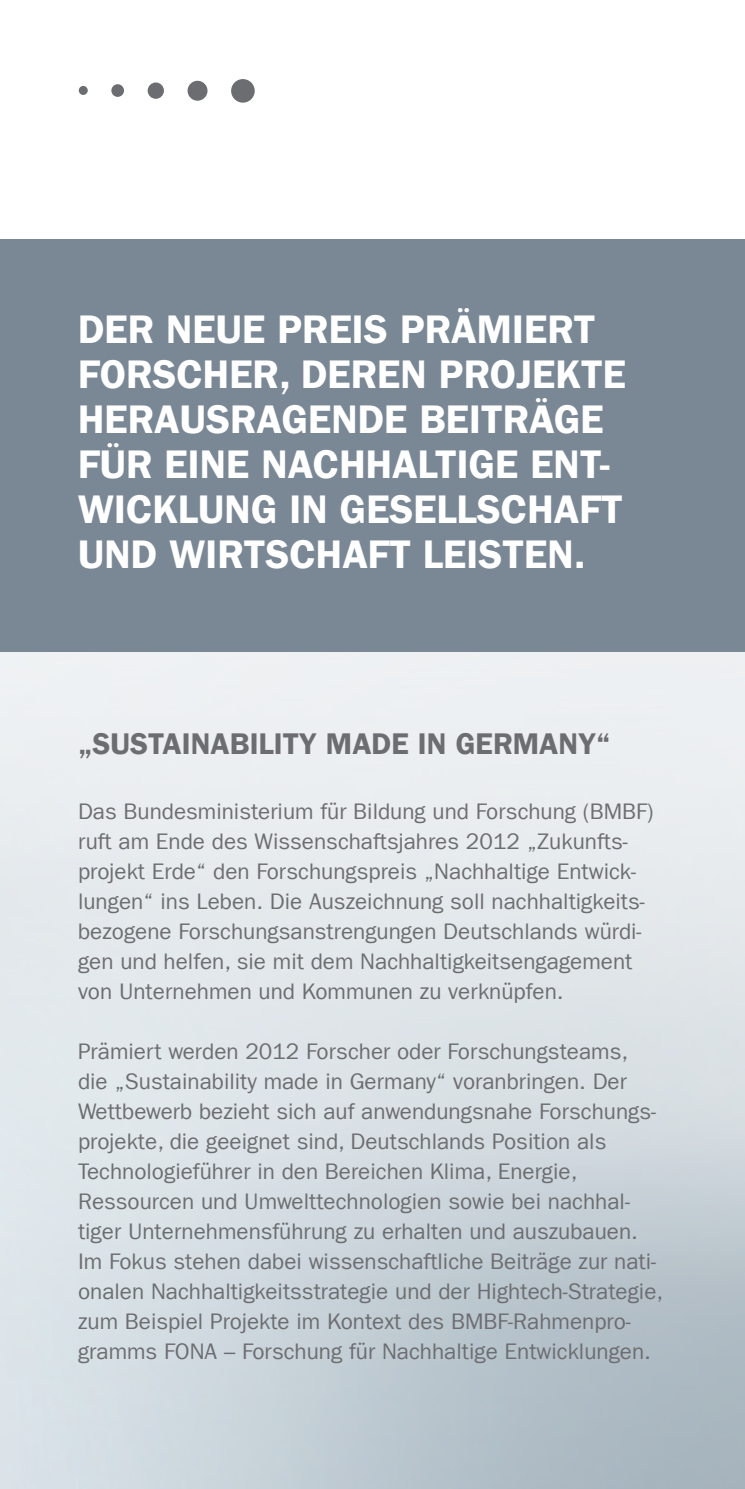
<style>
.page{position:relative;width:745px;height:1489px;background:#fff}
.page>*{position:absolute;margin:0;border:0;box-sizing:border-box;transform-origin:0 0}
.t1{font:40px/45px "Franklin Gothic LT Com Dm";color:#fff}
.t2{font:30px "Franklin Gothic LT Com Dm";color:#6c6d70}
.t3{font:22.5px/30px "Franklin Gothic LT Com";color:#6c6d70}
</style>
<div class="page">
<div style="left:79px;top:86px;width:9px;height:9px;background:#6c6d70;border-radius:50%"></div>
<div style="left:111px;top:84px;width:13px;height:13px;background:#6c6d70;border-radius:50%"></div>
<div style="left:147px;top:82px;width:17px;height:17px;background:#6c6d70;border-radius:50%"></div>
<div style="left:187px;top:81px;width:20px;height:20px;background:#6c6d70;border-radius:50%"></div>
<div style="left:231px;top:79px;width:23px;height:24px;background:#6c6d70;border-radius:50%"></div>
<div style="left:0;top:239px;width:744px;height:413px;background:#7a8896"></div>
<h1 class="t1" style="left:78px;top:307px;width:549px">DER NEUE PREIS PRÄMIERT<br>FORSCHER, DEREN PROJEKTE<br>HERAUSRAGENDE BEITRÄGE<br>FÜR EINE NACHHALTIGE ENT-<br>WICKLUNG IN GESELLSCHAFT<br>UND WIRTSCHAFT LEISTEN.</h1>
<h2 class="t2" style="left:78px;top:726px;width:534px">„SUSTAINABILITY MADE IN GERMANY“</h2>
<p class="t3" style="left:78px;top:796px;width:576px">Das Bundesministerium für Bildung und Forschung (BMBF) ruft am Ende des Wissenschaftsjahres 2012 „Zukunfts&shy;projekt Erde“ den Forschungspreis „Nachhaltige Entwick&shy;lungen“ ins Leben. Die Auszeichnung soll nachhaltigkeits&shy;bezogene Forschungsanstrengungen Deutschlands würdi&shy;gen und helfen, sie mit dem Nachhaltigkeitsengagement von Unternehmen und Kommunen zu verknüpfen.</p>
<p class="t3" style="left:78px;top:1036px;width:586px">Prämiert werden 2012 Forscher oder Forschungsteams, die „Sustainability made in Germany“ voranbringen. Der Wettbewerb bezieht sich auf anwendungsnahe Forschungs&shy;projekte, die geeignet sind, Deutschlands Position als Technologieführer in den Bereichen Klima, Energie, Ressourcen und Umwelttechnologien sowie bei nachhal&shy;tiger Unternehmensführung zu erhalten und auszubauen.<br>Im Fokus stehen dabei wissenschaftliche Beiträge zur nati&shy;onalen Nachhaltigkeitsstrategie und der Hightech-Strategie, zum Beispiel Projekte im Kontext des BMBF-Rahmenpro&shy;gramms FONA – Forschung für Nachhaltige Entwicklungen.</p>
</div>
